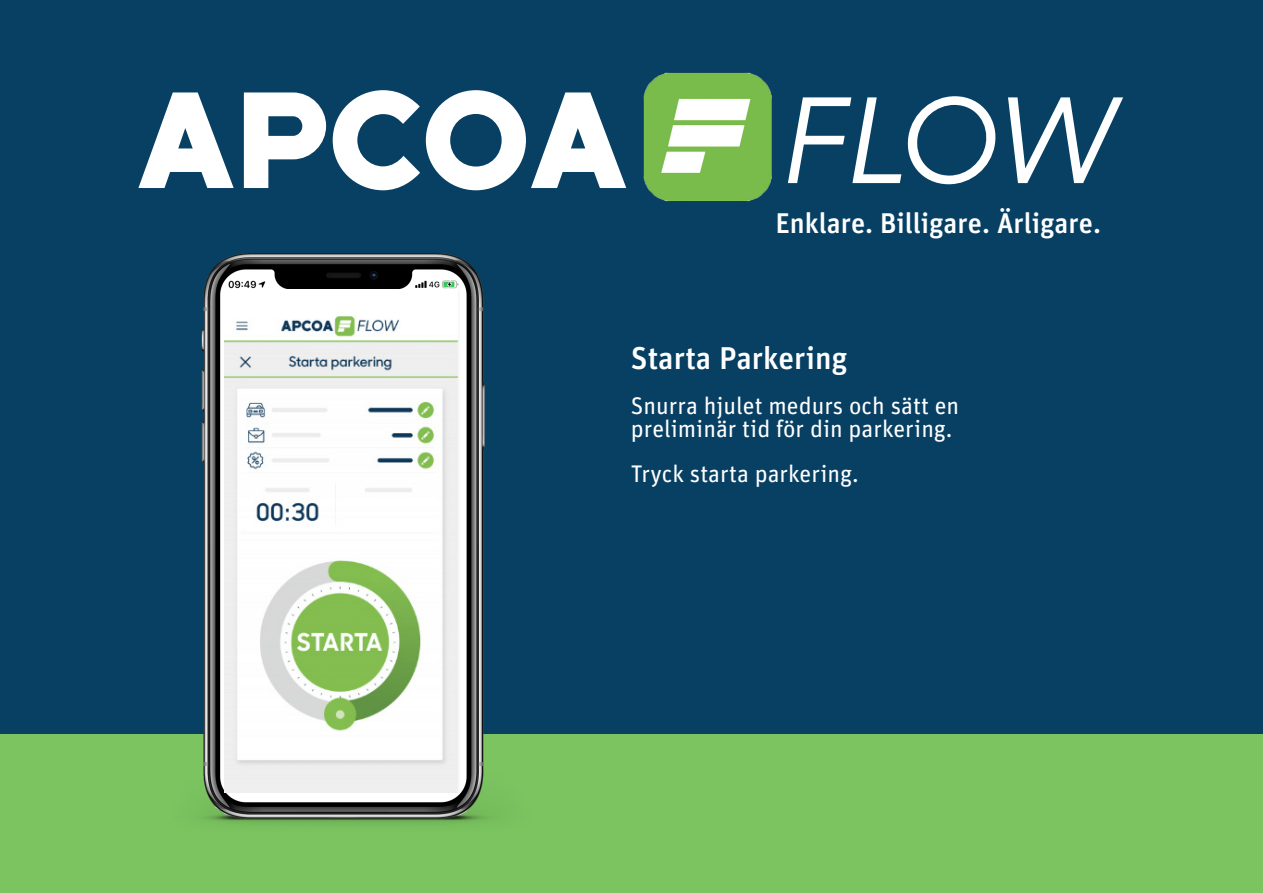
<style>
.page{position:relative;width:1263px;height:893px;background:#fff}
.page>*{position:absolute;margin:0;border:0;box-sizing:border-box;transform-origin:0 0}
.t1{font:500 31.5px "Unit Pro";color:#fff}
.t2{font:500 28.5px "Unit Pro";color:#fff}
.t3{font:24px "Unit Pro";color:#fff}
</style>
<div class="page">
<div style="left:0;top:0;width:1262px;height:893px;background:#084064"></div>
<div style="left:0;top:734px;width:1263px;height:159px;background:#7bc460"></div>
<svg style="left:138px;top:92px;width:96px;height:96px"></svg>
<svg style="left:244px;top:92px;width:82px;height:96px"></svg>
<svg style="left:333px;top:90px;width:87px;height:100px"></svg>
<svg style="left:426px;top:90px;width:200px;height:100px"></svg>
<svg style="left:788px;top:96px;width:208px;height:88px"></svg>
<svg style="left:1008px;top:97px;width:115px;height:86px"></svg>
<img style="left:643px;top:72px;width:129px;height:130px">
<img style="left:201px;top:253px;width:292px;height:571px">
<img style="left:224px;top:289px;width:236px;height:503px">
<p class="t2" style="left:775px;top:203px;width:327px">Enklare. Billigare. Ärligare.</p>
<p class="t1" style="left:631px;top:336px;width:218px">Starta Parkering</p>
<p class="t3" style="left:631px;top:389px;width:330px">Snurra hjulet medurs och sätt en</p>
<p class="t3" style="left:631px;top:412px;width:323px">preliminär tid för din parkering.</p>
<p class="t3" style="left:631px;top:457px;width:229px">Tryck starta parkering.</p>
</div>
